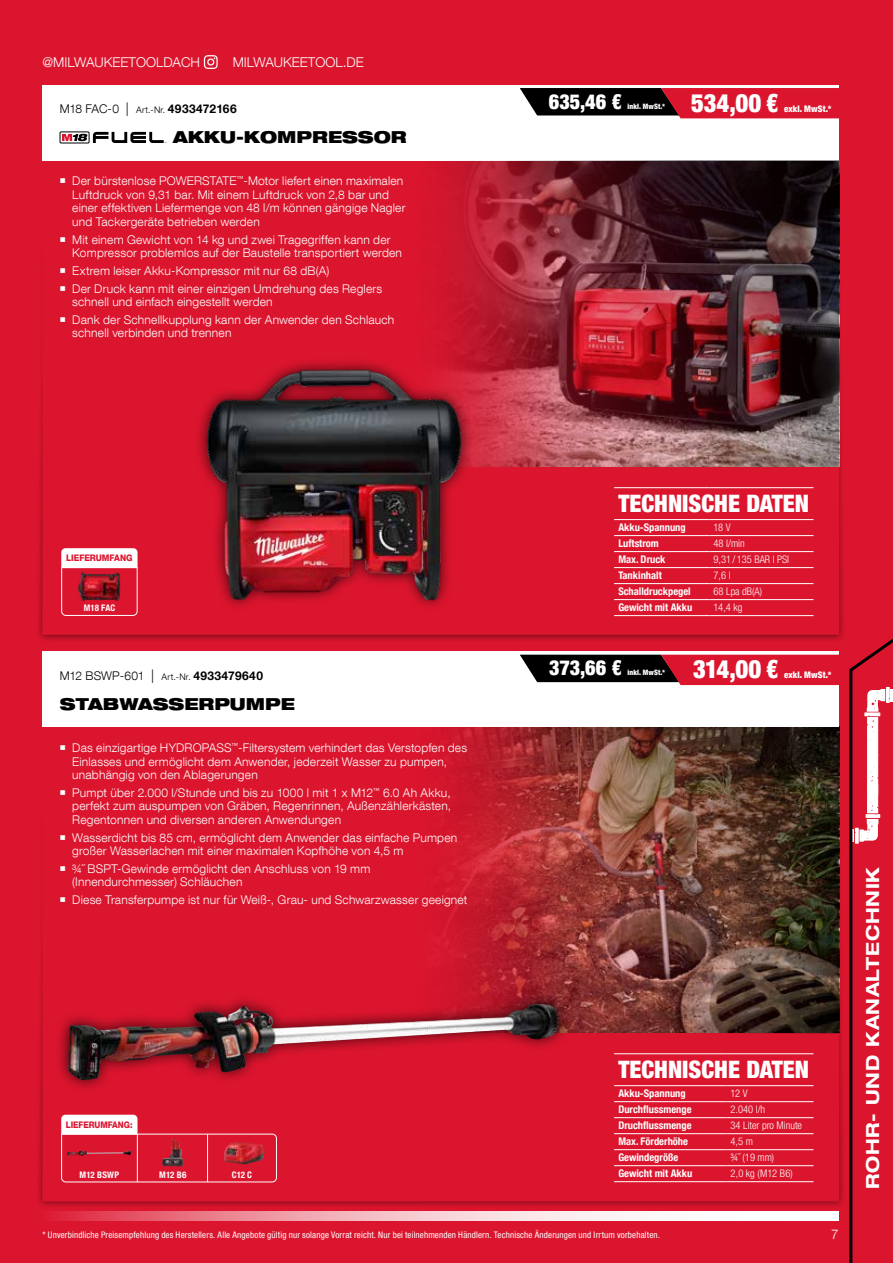
<style>
.page{position:relative;width:893px;height:1263px;background:#dc152e}
.page>*{position:absolute;margin:0;border:0;box-sizing:border-box;transform-origin:0 0}
.t1{font:900 condensed 25.5px "Helvetica Neue LT Com";letter-spacing:-.005em;color:#fff}
.t2{font:900 condensed 24px "Helvetica Neue LT Com";color:#fff}
.t3{font:900 condensed 20.85px "Helvetica Neue LT Com";color:#fff}
.t4{font:700 expanded 18px "Helvetica Neue LT Com";letter-spacing:.04em;color:#fff}
.t5{font:900 expanded 16.5px "Helvetica Neue LT Com";color:#000}
.t6{font:300 13.5px "Helvetica Neue LT Com";color:#fff}
.t7{font:300 12px/13.5px "Helvetica Neue LT Com";letter-spacing:.015em;color:#fff}
.t8{font:300 12px "Helvetica Neue LT Com";color:#000}
.t9{font:700 12px "Helvetica Neue LT Com";letter-spacing:.03em;color:#000}
.t10{font:700 condensed 10.5px "Helvetica Neue LT Com";color:#fff}
.t11{font:300 condensed 10.5px "Helvetica Neue LT Com";color:#fff}
.t12{font:condensed 9px "Helvetica Neue LT Com";letter-spacing:.015em;color:#fff}
.t13{font:900 condensed 9px "Helvetica Neue LTW1 G";letter-spacing:.015em;color:#fff}
.t14{font:700 condensed 9px "Helvetica Neue LT Com";letter-spacing:.015em;color:#fff}
.t15{font:800 9px "Helvetica Neue LT Com";letter-spacing:-.005em;color:#dc152e;scale:.89 1}
.t16{font:800 9px "Helvetica Neue LT Com";letter-spacing:-.005em;color:#dc152e;scale:.92 1}
.t17{font:900 condensed 7.35px "Helvetica Neue LTW1 G";letter-spacing:.015em;color:#fff}
.s1{font-weight:300}
.s2{font-weight:300;font-size:13.5px}
.s3{font-weight:300;font-size:9px}
.s4{font-size:13.5px}
.s5{font-size:9px}
.s6{font-weight:700}
</style>
<div class="page">
<svg style="left:52px;top:1211px;width:787px;height:9px;background:#f4bcc3"></svg>
<svg style="left:849px;top:638px;width:44px;height:625px"></svg>
<div style="left:36px;top:118px;width:810px;height:525px;background:#000;opacity:.5"></div>
<div style="left:43px;top:118px;width:796px;height:517px;background:#dc152e"></div>
<div style="left:43px;top:85px;width:796px;height:75px;background:#fff"></div>
<img style="left:43px;top:160px;width:796px;height:306px">
<svg style="left:520px;top:88px;width:319px;height:30px;background:#841c29"></svg>
<img style="left:196px;top:355px;width:281px;height:252px">
<div style="left:60px;top:132px;width:29px;height:11px;border:1px solid #000"></div>
<svg style="left:62px;top:132px;width:104px;height:11px"></svg>
<svg style="left:61px;top:548px;width:77px;height:68px"></svg>
<hr style="left:614px;top:487px;width:95px;height:1px;background:#fff">
<hr style="left:709px;top:487px;width:104px;height:1px;background:#fff">
<hr style="left:614px;top:519px;width:95px;height:1px;background:#fff">
<hr style="left:709px;top:519px;width:104px;height:1px;background:#fff">
<hr style="left:614px;top:535px;width:95px;height:1px;background:#fff">
<hr style="left:709px;top:535px;width:104px;height:1px;background:#fff">
<hr style="left:614px;top:551px;width:95px;height:1px;background:#fff">
<hr style="left:709px;top:551px;width:104px;height:1px;background:#fff">
<hr style="left:614px;top:567px;width:95px;height:1px;background:#fff">
<hr style="left:709px;top:567px;width:104px;height:1px;background:#fff">
<hr style="left:614px;top:583px;width:95px;height:1px;background:#fff">
<hr style="left:709px;top:583px;width:104px;height:1px;background:#fff">
<hr style="left:614px;top:599px;width:95px;height:1px;background:#fff">
<hr style="left:709px;top:599px;width:104px;height:1px;background:#fff">
<hr style="left:614px;top:615px;width:95px;height:1px;background:#fff">
<hr style="left:709px;top:615px;width:104px;height:1px;background:#fff">
<div style="left:36px;top:684px;width:810px;height:525px;background:#000;opacity:.5"></div>
<div style="left:43px;top:684px;width:796px;height:517px;background:#dc152e"></div>
<div style="left:43px;top:652px;width:796px;height:75px;background:#fff"></div>
<img style="left:441px;top:727px;width:398px;height:306px">
<svg style="left:520px;top:655px;width:319px;height:30px;background:#861d2a"></svg>
<div style="left:55px;top:990px;width:517px;height:103px;background:#000;opacity:.75"></div>
<img style="left:68px;top:1004px;width:468px;height:76px">
<hr style="left:614px;top:1053px;width:112px;height:1px;background:#fff">
<hr style="left:726px;top:1053px;width:87px;height:1px;background:#fff">
<hr style="left:614px;top:1085px;width:112px;height:1px;background:#fff">
<hr style="left:726px;top:1085px;width:87px;height:1px;background:#fff">
<hr style="left:614px;top:1101px;width:112px;height:1px;background:#fff">
<hr style="left:726px;top:1101px;width:87px;height:1px;background:#fff">
<hr style="left:614px;top:1117px;width:112px;height:1px;background:#fff">
<hr style="left:726px;top:1117px;width:87px;height:1px;background:#fff">
<hr style="left:614px;top:1133px;width:112px;height:1px;background:#fff">
<hr style="left:726px;top:1133px;width:87px;height:1px;background:#fff">
<hr style="left:614px;top:1149px;width:112px;height:1px;background:#fff">
<hr style="left:726px;top:1149px;width:87px;height:1px;background:#fff">
<hr style="left:614px;top:1165px;width:112px;height:1px;background:#fff">
<hr style="left:726px;top:1165px;width:87px;height:1px;background:#fff">
<hr style="left:614px;top:1181px;width:112px;height:1px;background:#fff">
<hr style="left:726px;top:1181px;width:87px;height:1px;background:#fff">
<svg style="left:204px;top:55px;width:14px;height:14px"></svg>
<svg style="left:61px;top:1115px;width:216px;height:68px"></svg>
<hr style="left:137px;top:1134px;width:1px;height:48px;background:#fff">
<hr style="left:207px;top:1134px;width:1px;height:48px;background:#fff">
<p class="t6" style="left:43px;top:54px;width:159px">@MILWAUKEETOOLDACH</p>
<p class="t6" style="left:233px;top:54px;width:133px">MILWAUKEETOOL.DE</p>
<p class="t9" style="left:60px;top:101px;width:178px"><span class="s1">M18 FAC-0</span> <span class="s2">|</span> <span class="s3">Art.-Nr.</span> 4933472166</p>
<h3 class="t5" style="left:173px;top:126px;width:235px">AKKU-KOMPRESSOR</h3>
<p class="t7" style="left:72px;top:174px;width:335px;text-indent:-13px">○ Der bürstenlose POWERSTATE<sup>™</sup>-Motor liefert einen maximalen Luftdruck von 9,31 bar. Mit einem Luftdruck von 2,8 bar und einer effektiven Liefermenge von 48 l/m können gängige Nagler und Tackergeräte betrieben werden</p>
<p class="t7" style="left:72px;top:232px;width:331px;text-indent:-13px">○ Mit einem Gewicht von 14 kg und zwei Tragegriffen kann der<br>Kompressor problemlos auf der Baustelle transportiert werden</p>
<p class="t7" style="left:60px;top:264px;width:271px">○ Extrem leiser Akku-Kompressor mit nur 68 dB(A)</p>
<p class="t7" style="left:72px;top:281px;width:311px;text-indent:-13px">○ Der Druck kann mit einer einzigen Umdrehung des Reglers schnell und einfach eingestellt werden</p>
<p class="t7" style="left:72px;top:313px;width:324px;text-indent:-13px">○ Dank der Schnellkupplung kann der Anwender den Schlauch schnell verbinden und trennen</p>
<h3 class="t3" style="left:549px;top:89px;width:75px">635,46 €</h3>
<h1 class="t1" style="left:691px;top:87px;width:89px">534,00 €</h1>
<p class="t13" style="left:784px;top:103px;width:49px">exkl. MwSt.*</p>
<p class="t17" style="left:628px;top:102px;width:39px">inkl. MwSt.*</p>
<p class="t16" style="left:66px;top:553px;width:73px">LIEFERUMFANG</p>
<p class="t14" style="left:84px;top:603px;width:33px">M18 FAC</p>
<p class="t8" style="left:60px;top:668px;width:205px">M12 BSWP-601 <span class="s4">|</span> <span class="s5">Art.-Nr.</span> <span class="s6">4933479640</span></p>
<h3 class="t5" style="left:60px;top:693px;width:236px">STABWASSERPUMPE</h3>
<p class="t7" style="left:72px;top:741px;width:396px;text-indent:-13px">○ Das einzigartige HYDROPASS<sup>™</sup>-Filtersystem verhindert das Verstopfen des<br>Einlasses und ermöglicht dem Anwender, jederzeit Wasser zu pumpen, unabhängig von den Ablagerungen</p>
<p class="t7" style="left:72px;top:785px;width:380px;text-align:justify;text-indent:-13px">○ Pumpt über 2.000 l/Stunde und bis zu 1000 l mit 1 x M12<sup>™</sup> 6.0 Ah Akku, perfekt zum auspumpen von Gräben, Regenrinnen, Außenzählerkästen, Regentonnen und diversen anderen Anwendungen</p>
<p class="t7" style="left:72px;top:830px;width:386px;text-indent:-13px">○ Wasserdicht bis 85 cm, ermöglicht dem Anwender das einfache Pumpen großer Wasserlachen mit einer maximalen Kopfhöhe von 4,5 m</p>
<p class="t7" style="left:72px;top:861px;width:300px;text-indent:-13px">○ ¾˝ BSPT-Gewinde ermöglicht den Anschluss von 19 mm (Innendurchmesser) Schläuchen</p>
<p class="t7" style="left:60px;top:893px;width:409px">○ Diese Transferpumpe ist nur für Weiß-, Grau- und Schwarzwasser geeignet</p>
<p class="t15" style="left:66px;top:1119px;width:76px">LIEFERUMFANG:</p>
<p class="t14" style="left:80px;top:1169px;width:41px">M12 BSWP</p>
<p class="t14" style="left:159px;top:1169px;width:29px">M12 B6</p>
<p class="t14" style="left:232px;top:1169px;width:22px">C12 C</p>
<h2 class="t2" style="left:618px;top:489px;width:192px">TECHNISCHE DATEN</h2>
<p class="t10" style="left:618px;top:521px;width:69px">Akku-Spannung</p>
<p class="t11" style="left:714px;top:522px;width:19px">18 V</p>
<p class="t10" style="left:618px;top:537px;width:42px">Luftstrom</p>
<p class="t11" style="left:714px;top:538px;width:33px">48 l/min</p>
<p class="t10" style="left:618px;top:553px;width:49px">Max. Druck</p>
<p class="t11" style="left:714px;top:554px;width:77px">9,31 / 135 BAR I PSI</p>
<p class="t10" style="left:618px;top:569px;width:45px">Tankinhalt</p>
<p class="t11" style="left:714px;top:570px;width:19px">7,6 l</p>
<p class="t10" style="left:618px;top:585px;width:74px">Schalldruckpegel</p>
<p class="t11" style="left:714px;top:586px;width:50px">68 Lpa dB(A)</p>
<p class="t10" style="left:618px;top:601px;width:76px">Gewicht mit Akku</p>
<p class="t11" style="left:714px;top:602px;width:30px">14,4 kg</p>
<h3 class="t3" style="left:549px;top:656px;width:74px">373,66 €</h3>
<h1 class="t1" style="left:693px;top:654px;width:87px">314,00 €</h1>
<p class="t13" style="left:784px;top:670px;width:49px">exkl. MwSt.*</p>
<p class="t17" style="left:628px;top:668px;width:39px">inkl. MwSt.*</p>
<h2 class="t2" style="left:618px;top:1055px;width:192px">TECHNISCHE DATEN</h2>
<p class="t10" style="left:618px;top:1087px;width:69px">Akku-Spannung</p>
<p class="t11" style="left:731px;top:1088px;width:19px">12 V</p>
<p class="t10" style="left:618px;top:1103px;width:75px">Durchflussmenge</p>
<p class="t11" style="left:731px;top:1104px;width:36px">2.040 l/h</p>
<p class="t10" style="left:618px;top:1119px;width:75px">Druchflussmenge</p>
<p class="t11" style="left:731px;top:1120px;width:73px">34 Liter pro Minute</p>
<p class="t10" style="left:618px;top:1135px;width:71px">Max. Förderhöhe</p>
<p class="t11" style="left:731px;top:1136px;width:24px">4,5 m</p>
<p class="t10" style="left:618px;top:1151px;width:61px">Gewindegröße</p>
<p class="t11" style="left:731px;top:1152px;width:45px">¾˝ (19 mm)</p>
<p class="t10" style="left:618px;top:1167px;width:76px">Gewicht mit Akku</p>
<p class="t11" style="left:731px;top:1168px;width:64px">2,0 kg (M12 B6)</p>
<p class="t12" style="left:43px;top:1229px;width:619px">* Unverbindliche Preisempfehlung des Herstellers. Alle Angebote gültig nur solange Vorrat reicht. Nur bei teilnehmenden Händlern. Technische Änderungen und Irrtum vorbehalten.</p>
<p class="t6" style="left:831px;top:1226px;width:9px">7</p>
<h3 class="t4" style="left:861px;top:1189px;width:324px;rotate:-90deg">ROHR- UND KANALTECHNIK</h3>
</div>
